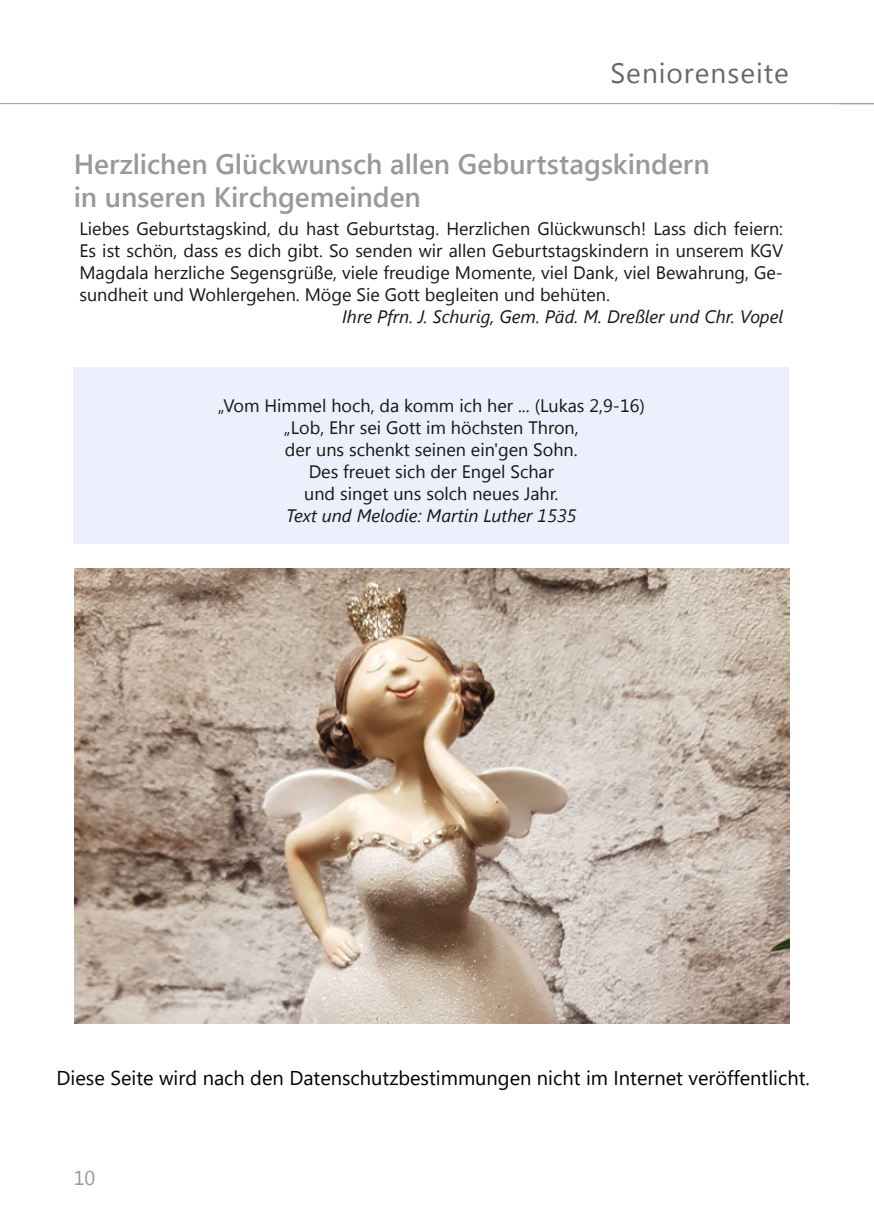
<style>
.page{position:relative;width:874px;height:1225px;background:#fff}
.page>*{position:absolute;margin:0;border:0;box-sizing:border-box;transform-origin:0 0}
.t1{font:600 28px/33.6px "Segoe UI";color:#999}
.t2{font:28px "Segoe UI";letter-spacing:.035em;color:#686868}
.t3{font:20px "Segoe UI";color:#000}
.t4{font:20px "Segoe UI";color:#999}
.t5{font:18px/22px "Segoe UI";color:#151616;text-align:justify}
.t6{font:italic 18px "Segoe UI";color:#151616}
</style>
<div class="page">
<hr style="left:0;top:103px;width:873px;height:1px;background:#999">
<img style="left:74px;top:568px;width:715px;height:455px">
<div style="left:74px;top:367px;width:714px;height:176px;background:#edeffc"></div>
<h1 class="t2" style="left:610px;top:54px;width:180px">Seniorenseite</h1>
<h1 class="t1" style="left:74px;top:147px;width:637px">Herzlichen Glückwunsch allen Geburtstagskindern in unseren Kirchgemeinden</h1>
<p class="t5" style="left:79px;top:217px;width:705px">Liebes Geburtstagskind, du hast Geburtstag. Herzlichen Glückwunsch! Lass dich feiern:<br>Es ist schön, dass es dich gibt. So senden wir allen Geburtstagskindern in unserem KGV Magdala herzliche Segensgrüße, viele freudige Momente, viel Dank, viel Bewahrung, Ge&shy;sundheit und Wohlergehen. Möge Sie Gott begleiten und behüten.</p>
<p class="t6" style="left:342px;top:304px;width:442px">Ihre Pfrn. J. Schurig, Gem. Päd. M. Dreßler und Chr. Vopel</p>
<p class="t5" style="left:218px;top:393px;width:428px;text-align:center">„Vom Himmel hoch, da komm ich her ... (Lukas 2,9-16) „Lob, Ehr sei Gott im höchsten Thron,<br>der uns schenkt seinen ein'gen Sohn.<br>Des freuet sich der Engel Schar<br>und singet uns solch neues Jahr.</p>
<p class="t6" style="left:286px;top:502px;width:291px">Text und Melodie: Martin Luther 1535</p>
<p class="t3" style="left:57px;top:1059px;width:754px">Diese Seite wird nach den Datenschutzbestimmungen nicht im Internet veröffentlicht.</p>
<p class="t4" style="left:74px;top:1164px;width:23px">10</p>
</div>
